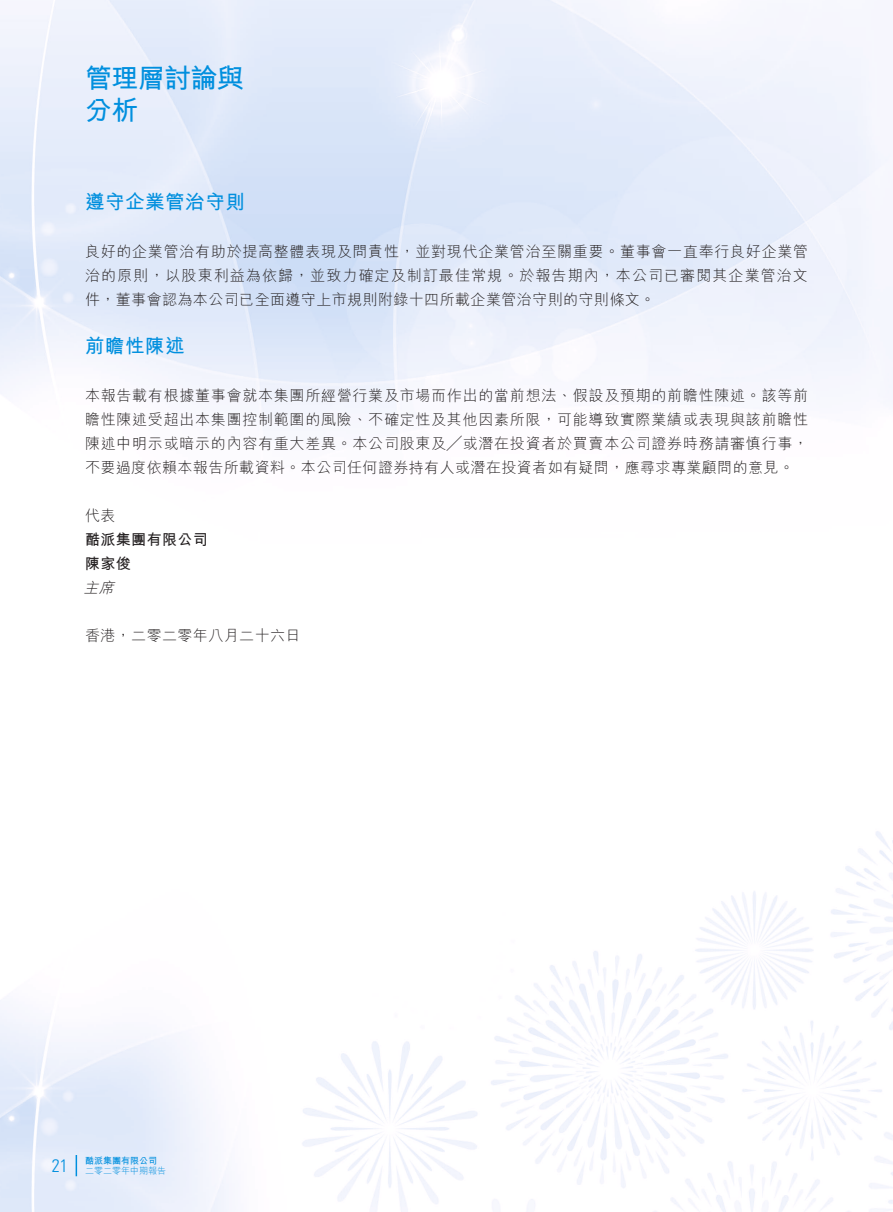
<style>
.page{position:relative;width:893px;height:1212px;background:#fff}
.page>*{position:absolute;margin:0;border:0;box-sizing:border-box;transform-origin:0 0}
.t1{font:700 27px/32.4px "M Hei HK";letter-spacing:-.025em;color:#008fde}
.t2{font:700 19.5px "M Hei HK";letter-spacing:.03em;color:#008fde}
.t3{font:300 15px/24px "M Hei HK";letter-spacing:.03em;color:#231f20;text-align:justify}
.t4{font:700 15px/24px "M Hei HK";letter-spacing:.03em;color:#231f20}
.t5{font:italic 300 15px "M Hei HK";color:#231f20}
.t6{font:700 9px "M Hei HK";color:#008fde}
.t7{font:300 9px "M Hei HK";color:#008fde}
.s1{font-family:"Univers LT Std";font-weight:300;font-stretch:condensed;font-size:18px}
</style>
<div class="page">
<svg style="left:76px;top:1155px;width:1px;height:21px"></svg>
<h1 class="t1" style="left:85px;top:59px;width:160px">管理層討論與分析</h1>
<h2 class="t2" style="left:85px;top:187px;width:161px">遵守企業管治守則</h2>
<p class="t3" style="left:85px;top:239px;width:725px">良好的企業管治有助於提高整體表現及問責性，並對現代企業管治至關重要。董事會一直奉行良好企業管治的原則，以股東利益為依歸，並致力確定及制訂最佳常規。於報告期內，本公司已審閱其企業管治文件，董事會認為本公司已全面遵守上市規則附錄十四所載企業管治守則的守則條文。</p>
<h2 class="t2" style="left:85px;top:331px;width:101px">前瞻性陳述</h2>
<p class="t3" style="left:85px;top:383px;width:725px">本報告載有根據董事會就本集團所經營行業及市場而作出的當前想法、假設及預期的前瞻性陳述。該等前瞻性陳述受超出本集團控制範圍的風險、不確定性及其他因素所限，可能導致實際業績或表現與該前瞻性陳述中明示或暗示的內容有重大差異。本公司股東及╱或潛在投資者於買賣本公司證券時務請審慎行事，不要過度依賴本報告所載資料。本公司任何證券持有人或潛在投資者如有疑問，應尋求專業顧問的意見。</p>
<p class="t3" style="left:85px;top:503px;width:32px">代表</p>
<p class="t4" style="left:85px;top:526px;width:124px">酷派集團有限公司陳家俊</p>
<p class="t5" style="left:83px;top:580px;width:36px">主席</p>
<p class="t3" style="left:85px;top:623px;width:217px">香港，二零二零年八月二十六日</p>
<p class="t6" style="left:52px;top:1154px;width:107px"><span class="s1">21</span> 酷派集團有限公司</p>
<p class="t7" style="left:85px;top:1166px;width:82px">二零二零年中期報告</p>
</div>
